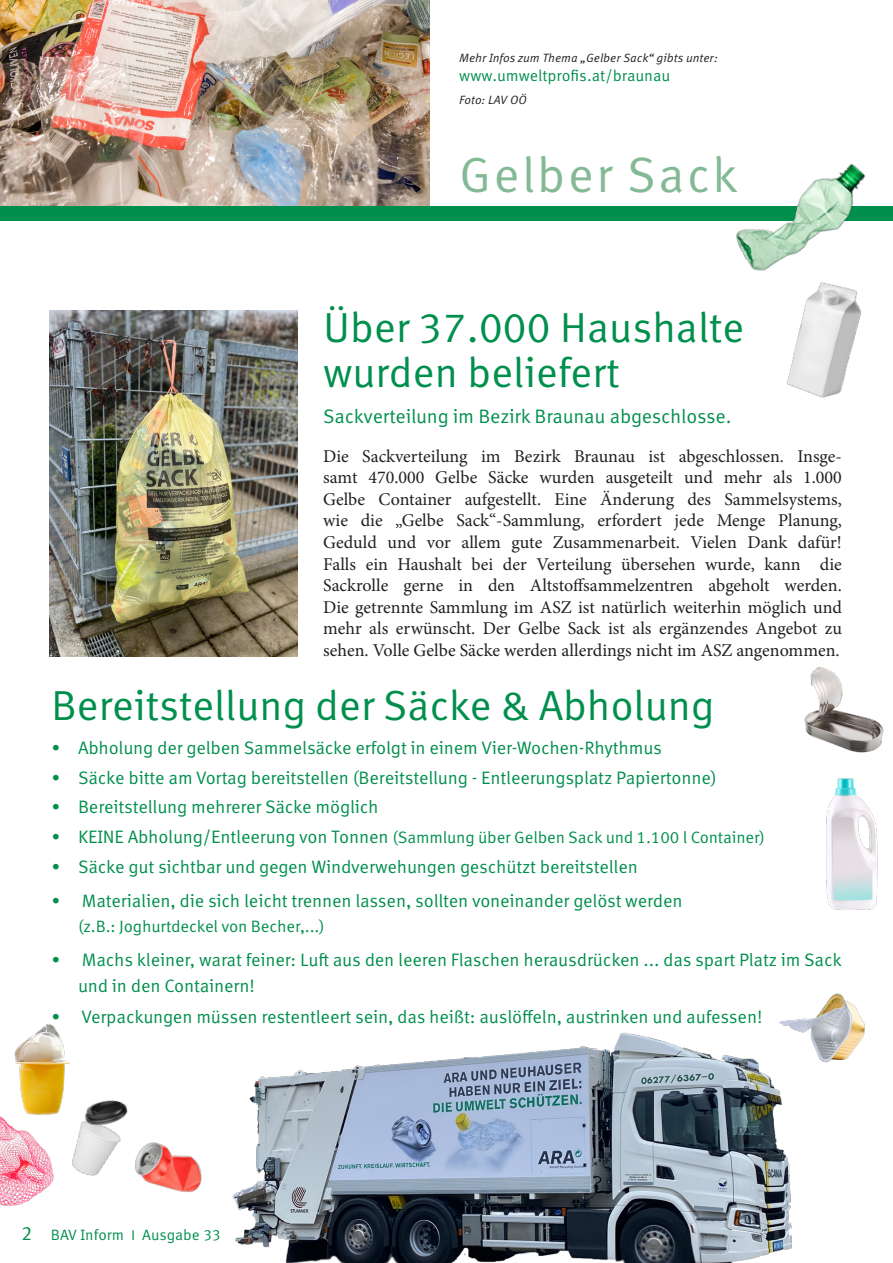
<style>
.page{position:relative;width:893px;height:1263px;background:#fff}
.page>*{position:absolute;margin:0;border:0;box-sizing:border-box;transform-origin:0 0}
.Headline__Kopfzeil{font:49.5px "Meta Correspondence OT";letter-spacing:.04em;color:#84b995}
.Headline{font:42px/45px "Meta Correspondence OT";letter-spacing:-.01em;color:#008f4d}
.Vorspann{font:19.5px "Meta Correspondence OT";letter-spacing:-.01em;color:#008f4d}
.t1{font:18px/21.6px "Minion Pro";color:#231f20;text-align:justify}
.t2{font:18px/25.5px "Meta Correspondence OT";letter-spacing:-.01em;color:#008f4d}
.t3{font:16.5px "Meta Correspondence OT";letter-spacing:-.01em;color:#008f4d}
.Text_Unterüberschrif{font:15.75px "Meta Correspondence OT";color:#008f4d}
.t4{font:15px "Meta Correspondence OT";color:#008f4d}
.Bildtext{font:italic 12px "Meta Correspondence OT";color:#231f20}
.s1{font-size:18px}
.s2{font-size:19.5px}
</style>
<div class="page">
<img style="left:0;top:0;width:429px;height:206px">
<div style="left:0;top:206px;width:893px;height:15px;background:#008f4d"></div>
<img style="left:148px;top:1142px;width:54px;height:51px">
<img style="left:14px;top:1024px;width:56px;height:85px">
<img style="left:804px;top:667px;width:80px;height:86px">
<img style="left:0;top:1109px;width:51px;height:97px">
<img style="left:779px;top:993px;width:86px;height:70px">
<img style="left:826px;top:778px;width:52px;height:132px">
<img style="left:786px;top:310px;width:76px;height:88px">
<img style="left:736px;top:163px;width:129px;height:147px">
<img style="left:51px;top:1076px;width:97px;height:108px">
<img style="left:50px;top:310px;width:248px;height:346px">
<img style="left:232px;top:1032px;width:559px;height:231px">
<p class="Bildtext" style="left:459px;top:50px;width:260px">Mehr Infos zum Thema „Gelber Sack“ gibts unter:</p>
<p class="Text_Unterüberschrif" style="left:459px;top:67px;width:213px">www.umweltprofis.at/braunau</p>
<p class="Bildtext" style="left:459px;top:93px;width:69px">Foto: LAV OÖ</p>
<p class="Headline__Kopfzeil" style="left:459px;top:146px;width:280px">Gelber Sack</p>
<p class="Headline" style="left:323px;top:306px;width:423px">Über 37.000 Haushalte wurden beliefert</p>
<p class="Vorspann" style="left:323px;top:405px;width:410px">Sackverteilung im Bezirk Braunau abgeschlosse.</p>
<p class="t1" style="left:323px;top:445px;width:520px">Die Sackverteilung im Bezirk Braunau ist abgeschlossen. Insge&shy;samt 470.000 Gelbe Säcke wurden ausgeteilt und mehr als 1.000<br>Gelbe Container aufgestellt. Eine Änderung des Sammelsystems, wie die „Gelbe Sack“-Sammlung, erfordert jede Menge Planung, Geduld und vor allem gute Zusammenarbeit. Vielen Dank dafür!<br>Falls ein Haushalt bei der Verteilung übersehen wurde, kann die Sackrolle gerne in den Altstoffsammelzentren abgeholt werden.<br>Die getrennte Sammlung im ASZ ist natürlich weiterhin möglich und mehr als erwünscht. Der Gelbe Sack ist als ergänzendes Angebot zu sehen. Volle Gelbe Säcke werden allerdings nicht im ASZ angenommen.</p>
<p class="Headline" style="left:51px;top:684px;width:665px">Bereitstellung der Säcke &amp; Abholung</p>
<p class="t2" style="left:51px;top:735px;width:613px">• Abholung der gelben Sammelsäcke erfolgt in einem Vier-Wochen-Rhythmus</p>
<p class="t2" style="left:51px;top:765px;width:667px">• Säcke bitte am Vortag bereitstellen (Bereitstellung - Entleerungsplatz Papiertonne)</p>
<p class="t2" style="left:51px;top:795px;width:329px">• Bereitstellung mehrerer Säcke möglich</p>
<p class="t3" style="left:51px;top:828px;width:715px"><span class="s1">• KEINE Abholung/Entleerung von Tonnen</span> (Sammlung über Gelben Sack und 1.100 l Container)</p>
<p class="t2" style="left:51px;top:854px;width:588px">• Säcke gut sichtbar und gegen Windverwehungen geschützt bereitstellen</p>
<p class="t2" style="left:51px;top:888px;width:633px">• Materialien, die sich leicht trennen lassen, sollten voneinander gelöst werden</p>
<p class="t3" style="left:78px;top:917px;width:248px">(z.B.: Joghurtdeckel von Becher,...)</p>
<p class="t2" style="left:78px;top:948px;width:765px;text-indent:-27px">• Machs kleiner, warat feiner: Luft aus den leeren Flaschen herausdrücken ... das spart Platz im Sack und in den Containern!</p>
<p class="t2" style="left:51px;top:1004px;width:713px">• Verpackungen müssen restentleert sein, das heißt: auslöffeln, austrinken und aufessen!</p>
<p class="t4" style="left:21px;top:1225px;width:201px"><span class="s2">2</span> BAV Inform Ⅰ Ausgabe 33</p>
</div>
